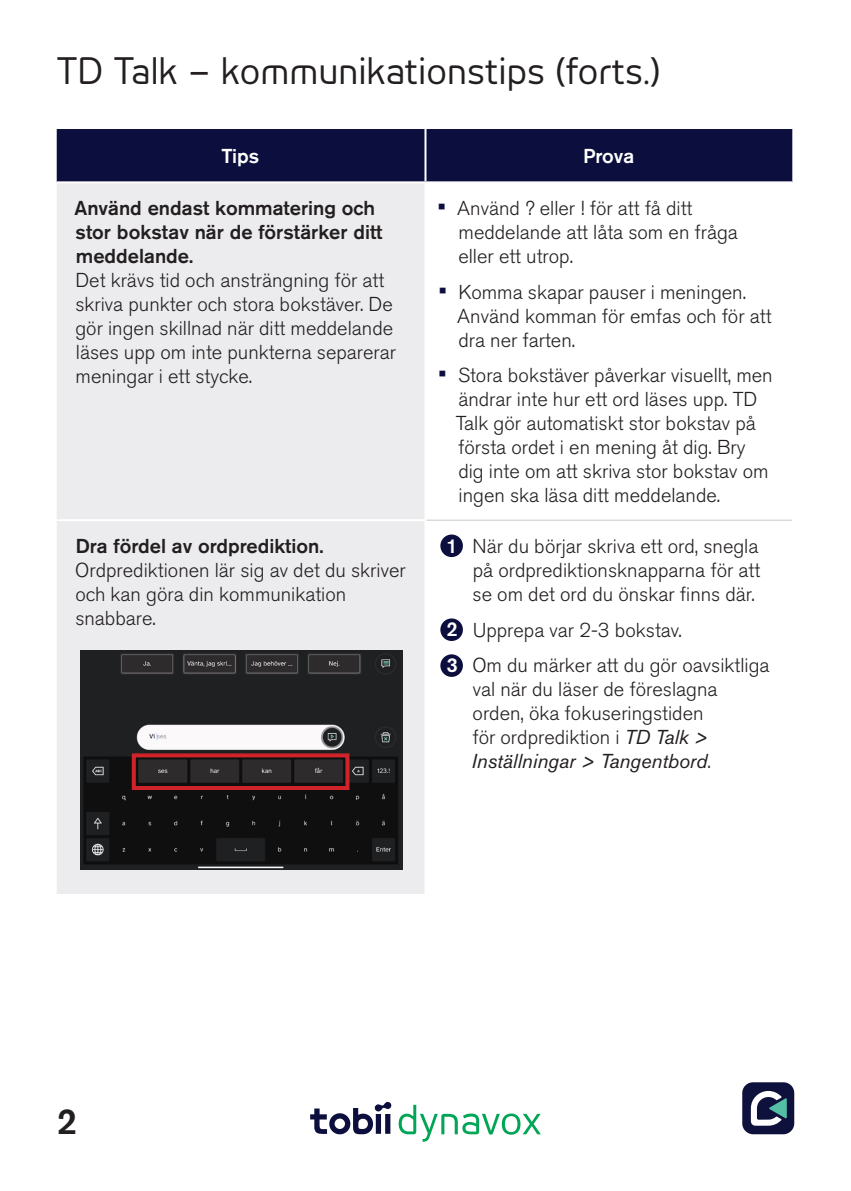
<style>
.page{position:relative;width:851px;height:1191px;background:#fff}
.page>*{position:absolute;margin:0;border:0;box-sizing:border-box;transform-origin:0 0}
.SectionTitle{font:36px "Tele Voice";color:#231f20}
.Page_Numbers{font:500 36px "Akzidenz Grotesk BE";color:#231f20}
.Paragraph{font:300 20px/24px "Akzidenz Grotesk BE";color:#231f20}
.Numbered_Steps{font:300 20px/24px "Akzidenz Grotesk BE";color:#231f20;text-align:justify}
.Chart_Header_Light{font:500 20px "Akzidenz Grotesk BE";color:#fff}
.Number_in_Circles{font:500 20px "Akzidenz Grotesk BE";color:#fff}
.s1{font-weight:500}
.s2{font-weight:500;font-size:24px;color:#0c0f3d}
.s3{font-weight:400;font-style:italic}
</style>
<div class="page">
<div style="left:742px;top:1082px;width:52px;height:52px;background:#0e113b;border-radius:11px"></div>
<svg style="left:750px;top:1091px;width:36px;height:34px"></svg>
<svg style="left:398px;top:1104px;width:142px;height:37px"></svg>
<svg style="left:310px;top:1102px;width:81px;height:32px"></svg>
<div style="left:57px;top:129px;width:735px;height:52px;background:#0c0f3d"></div>
<div style="left:57px;top:183px;width:367px;height:711px;background:#ececee"></div>
<hr style="left:424px;top:129px;width:2px;height:52px;background:#fff">
<hr style="left:57px;top:519px;width:369px;height:2px;background:#fff">
<hr style="left:426px;top:519px;width:366px;height:1px;background:#c7c8ca">
<div style="left:440px;top:534px;width:23px;height:23px;background:#0c0f3d;border-radius:50%"></div>
<div style="left:440px;top:618px;width:23px;height:23px;background:#0c0f3d;border-radius:50%"></div>
<div style="left:440px;top:654px;width:23px;height:23px;background:#0c0f3d;border-radius:50%"></div>
<img style="left:80px;top:651px;width:322px;height:218px">
<div style="left:132px;top:753px;width:217px;height:37px;border:4px solid #d1232a"></div>
<p class="SectionTitle" style="left:57px;top:50px;width:605px">TD Talk – kommunikationstips (forts.)</p>
<p class="Chart_Header_Light" style="left:221px;top:144px;width:39px">Tips</p>
<p class="Chart_Header_Light" style="left:583px;top:144px;width:53px">Prova</p>
<p class="Paragraph" style="left:74px;top:197px;width:323px"><span class="s1">Använd endast kommatering och stor bokstav när de förstärker ditt meddelande.<br></span>Det krävs tid och ansträngning för att skriva punkter och stora bokstäver. De gör ingen skillnad när ditt meddelande läses upp om inte punkterna separerar meningar i ett stycke.</p>
<p class="Paragraph" style="left:458px;top:197px;width:281px;text-indent:-21px"><span class="s2">•</span> Använd ? eller ! för att få ditt meddelande att låta som en fråga eller ett utrop.</p>
<p class="Paragraph" style="left:457px;top:280px;width:315px;text-indent:-18px"><span class="s2">•</span> Komma skapar pauser i meningen.<br>Använd komman för emfas och för att dra ner farten.</p>
<p class="Paragraph" style="left:456px;top:363px;width:318px;text-indent:-17px"><span class="s2">•</span> Stora bokstäver påverkar visuellt, men ändrar inte hur ett ord läses upp. TD Talk gör automatiskt stor bokstav på första ordet i en mening åt dig. Bry dig inte om att skriva stor bokstav om ingen ska läsa ditt meddelande.</p>
<p class="Number_in_Circles" style="left:446px;top:533px;width:13px">1</p>
<p class="Paragraph" style="left:75px;top:534px;width:332px"><span class="s1">Dra fördel av ordprediktion.<br></span>Ordprediktionen lär sig av det du skriver och kan göra din kommunikation snabbare.</p>
<p class="Numbered_Steps" style="left:472px;top:534px;width:289px">När du börjar skriva ett ord, snegla på ordprediktionsknapparna för att se om det ord du önskar finns där.</p>
<p class="Numbered_Steps" style="left:472px;top:618px;width:211px">Upprepa var 2-3 bokstav.</p>
<p class="Numbered_Steps" style="left:471px;top:653px;width:299px;text-align:left">Om du märker att du gör oavsiktliga val när du läser de föreslagna orden, öka fokuseringstiden<br>för ordprediktion i <span class="s3">TD Talk &gt;<br>Inställningar &gt; Tangentbord</span>.</p>
<p class="Number_in_Circles" style="left:446px;top:617px;width:13px">2</p>
<p class="Number_in_Circles" style="left:446px;top:653px;width:13px">3</p>
<p class="Page_Numbers" style="left:57px;top:1099px;width:22px">2</p>
</div>
